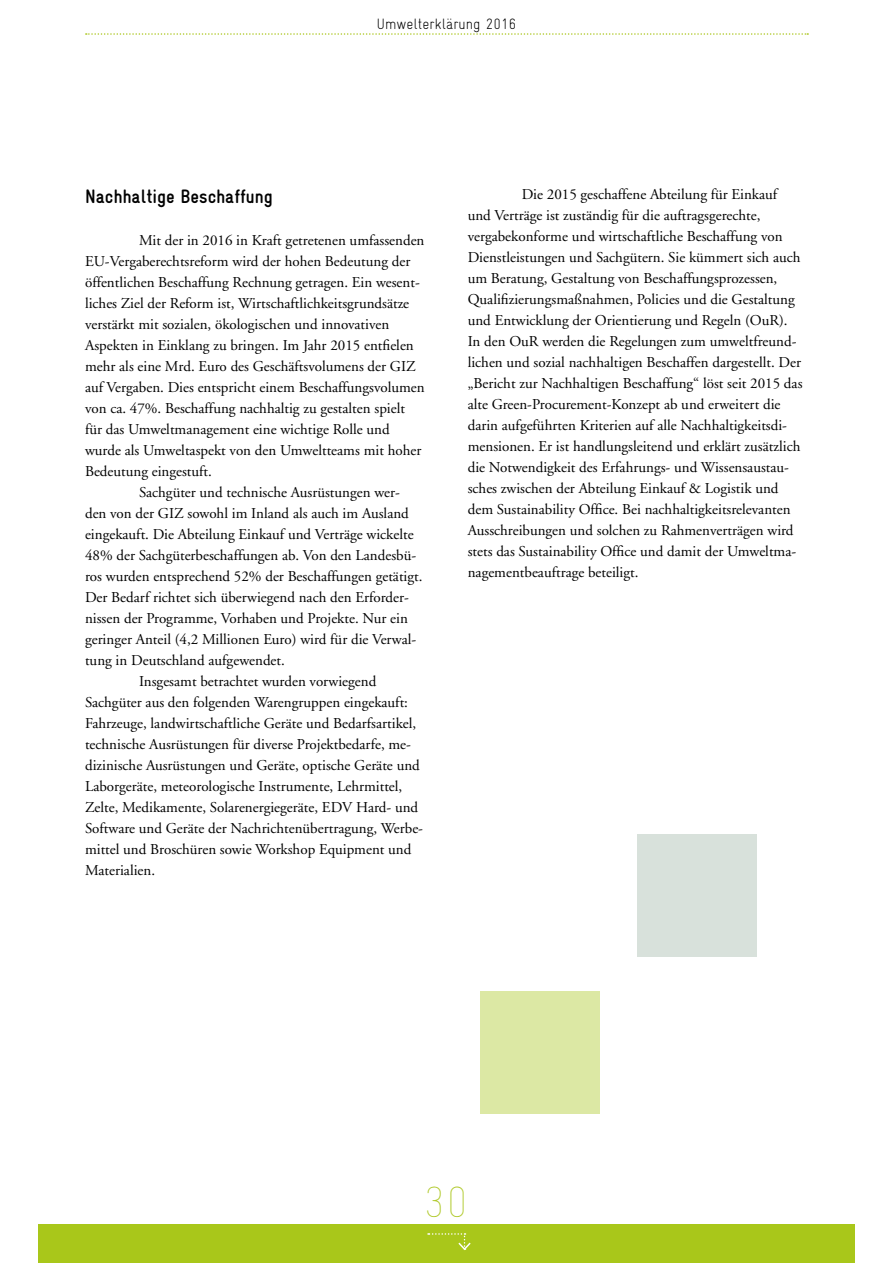
<style>
.page{position:relative;width:893px;height:1263px;background:#fff}
.page>*{position:absolute;margin:0;border:0;box-sizing:border-box;transform-origin:0 0}
.t1{font:100 condensed 43.5px "Gravur";color:#aec825}
._3_Copy_10_14{font:700 condensed 19.5px "Gravur";color:#000}
._3_Copy_10_14-2{font:15px/21px "Adobe Garamond";color:#000}
.t2{font:300 condensed 15px "Gravur";color:#000}
</style>
<div class="page">
<div style="left:38px;top:1225px;width:817px;height:38px;background:#a9c71a"></div>
<svg style="left:86px;top:33px;width:722px;height:2px"></svg>
<svg style="left:428px;top:1233px;width:43px;height:18px"></svg>
<div style="left:638px;top:834px;width:119px;height:123px;background:#d8e1db"></div>
<div style="left:480px;top:991px;width:119px;height:123px;background:#dce8a4"></div>
<p class="t2" style="left:376px;top:15px;width:142px">Umwelterklärung 2016</p>
<p class="_3_Copy_10_14" style="left:85px;top:185px;width:189px">Nachhaltige Beschaffung</p>
<p class="_3_Copy_10_14-2" style="left:85px;top:230px;width:341px;text-indent:54px">Mit der in 2016 in Kraft getretenen umfassenden EU-Vergaberechtsreform wird der hohen Bedeutung der öffentlichen Beschaffung Rechnung getragen. Ein wesent&shy;liches Ziel der Reform ist, Wirtschaftlichkeitsgrundsätze verstärkt mit sozialen, ökologischen und innovativen Aspekten in Einklang zu bringen. Im Jahr 2015 entfielen mehr als eine Mrd. Euro des Geschäftsvolumens der GIZ auf Vergaben. Dies entspricht einem Beschaffungsvolumen von ca. 47%. Beschaffung nachhaltig zu gestalten spielt für das Umweltmanagement eine wichtige Rolle und wurde als Umweltaspekt von den Umweltteams mit hoher Bedeutung eingestuft.</p>
<p class="_3_Copy_10_14-2" style="left:85px;top:482px;width:339px;text-indent:54px">Sachgüter und technische Ausrüstungen wer&shy;den von der GIZ sowohl im Inland als auch im Ausland eingekauft. Die Abteilung Einkauf und Verträge wickelte 48% der Sachgüterbeschaffungen ab. Von den Landesbü&shy;ros wurden entsprechend 52% der Beschaffungen getätigt.<br>Der Bedarf richtet sich überwiegend nach den Erforder&shy;nissen der Programme, Vorhaben und Projekte. Nur ein geringer Anteil (4,2 Millionen Euro) wird für die Verwal&shy;tung in Deutschland aufgewendet.</p>
<p class="_3_Copy_10_14-2" style="left:85px;top:671px;width:340px;text-indent:54px">Insgesamt betrachtet wurden vorwiegend Sachgüter aus den folgenden Warengruppen eingekauft:<br>Fahrzeuge, landwirtschaftliche Geräte und Bedarfsartikel, technische Ausrüstungen für diverse Projektbedarfe, me&shy;dizinische Ausrüstungen und Geräte, optische Geräte und Laborgeräte, meteorologische Instrumente, Lehrmittel, Zelte, Medikamente, Solarenergiegeräte, EDV Hard- und Software und Geräte der Nachrichtenübertragung, Werbe&shy;mittel und Broschüren sowie Workshop Equipment und Materialien.</p>
<p class="_3_Copy_10_14-2" style="left:468px;top:184px;width:336px;text-indent:54px">Die 2015 geschaffene Abteilung für Einkauf und Verträge ist zuständig für die auftragsgerechte, vergabekonforme und wirtschaftliche Beschaffung von Dienstleistungen und Sachgütern. Sie kümmert sich auch um Beratung, Gestaltung von Beschaffungsprozessen, Qualifizierungsmaßnahmen, Policies und die Gestaltung und Entwicklung der Orientierung und Regeln (OuR).<br>In den OuR werden die Regelungen zum umweltfreund&shy;lichen und sozial nachhaltigen Beschaffen dargestellt. Der „Bericht zur Nachhaltigen Beschaffung“ löst seit 2015 das alte Green-Procurement-Konzept ab und erweitert die darin aufgeführten Kriterien auf alle Nachhaltigkeitsdi&shy;mensionen. Er ist handlungsleitend und erklärt zusätzlich die Notwendigkeit des Erfahrungs- und Wissensaustau&shy;sches zwischen der Abteilung Einkauf &amp; Logistik und dem Sustainability Office. Bei nachhaltigkeitsrelevanten Ausschreibungen und solchen zu Rahmenverträgen wird stets das Sustainability Office und damit der Umweltma&shy;nagementbeauftrage beteiligt.</p>
<h1 class="t1" style="left:422px;top:1178px;width:48px">30</h1>
</div>
